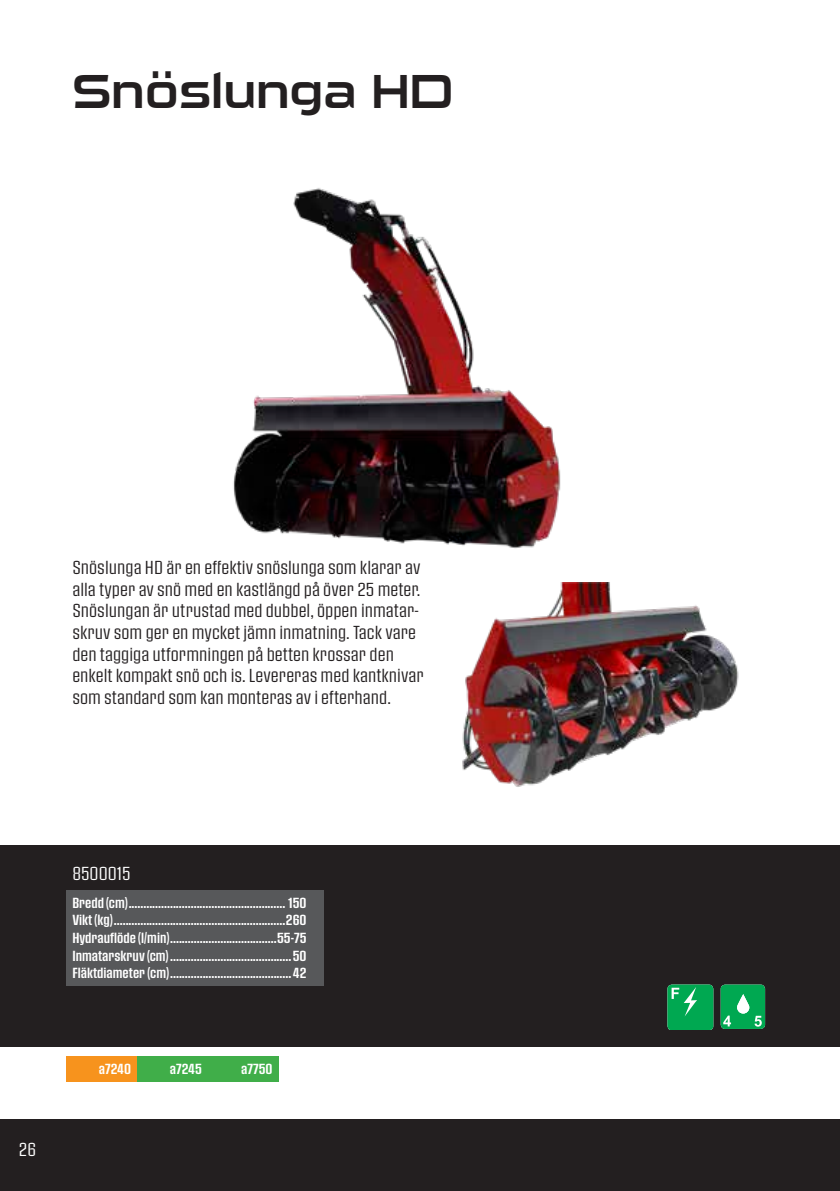
<style>
.page{position:relative;width:840px;height:1191px;background:#fff}
.page>*{position:absolute;margin:0;border:0;box-sizing:border-box;transform-origin:0 0}
.t1{font:48px "Sui Generis Rg";color:#231f20}
.t2{font:18px/21.6px "Pressio No.41";color:#231f20}
.t3{font:18px "Pressio No.41";color:#fff}
.t4{font:14px/17.6px "Pressio No.43";color:#fff;text-align:justify}
</style>
<div class="page">
<div style="left:0;top:1119px;width:839px;height:72px;background:#231f20"></div>
<div style="left:0;top:845px;width:839px;height:202px;background:#231f20"></div>
<img style="left:233px;top:188px;width:328px;height:361px">
<div style="left:67px;top:1056px;width:70px;height:25px;background:#f7931d"></div>
<div style="left:137px;top:1056px;width:70px;height:25px;background:#40ae49"></div>
<div style="left:208px;top:1056px;width:70px;height:25px;background:#40ae49"></div>
<img style="left:462px;top:582px;width:277px;height:205px">
<div style="left:720px;top:984px;width:44px;height:45px;background:#00a851;border-radius:4px"></div>
<svg style="left:723px;top:1015px;width:7px;height:11px"></svg>
<svg style="left:754px;top:1015px;width:7px;height:11px"></svg>
<svg style="left:737px;top:994px;width:11px;height:19px"></svg>
<div style="left:667px;top:984px;width:46px;height:45px;background:#00a851;border-radius:5px"></div>
<svg style="left:671px;top:987px;width:25px;height:29px"></svg>
<div style="left:67px;top:890px;width:257px;height:25px;background:#57585a"></div>
<div style="left:67px;top:907px;width:257px;height:26px;background:#57585a"></div>
<div style="left:67px;top:925px;width:257px;height:25px;background:#57585a"></div>
<div style="left:67px;top:943px;width:257px;height:25px;background:#57585a"></div>
<div style="left:67px;top:960px;width:257px;height:26px;background:#57585a"></div>
<h1 class="t1" style="left:72px;top:64px;width:382px">Snöslunga HD</h1>
<p class="t2" style="left:72px;top:556px;width:353px">Snöslunga HD är en effektiv snöslunga som klarar av alla typer av snö med en kastlängd på över 25 meter.<br>Snöslungan är utrustad med dubbel, öppen inmatar&shy;skruv som ger en mycket jämn inmatning. Tack vare den taggiga utformningen på betten krossar den enkelt kompakt snö och is. Levereras med kantknivar som standard som kan monteras av i efterhand.</p>
<p class="t3" style="left:19px;top:1139px;width:19px">26</p>
<p class="t3" style="left:72px;top:863px;width:60px">8500015</p>
<p class="t4" style="left:72px;top:893px;width:235px">Bredd (cm)..................................................... 150<br>Vikt (kg)..........................................................260<br>Hydrauflöde (l/min)....................................55-75<br>Inmatarskruv (cm) .........................................50<br>Fläktdiameter (cm).........................................42</p>
<p class="t4" style="left:99px;top:1059px;width:34px">a7240</p>
<p class="t4" style="left:170px;top:1059px;width:33px">a7245</p>
<p class="t4" style="left:241px;top:1059px;width:33px">a7750</p>
</div>
